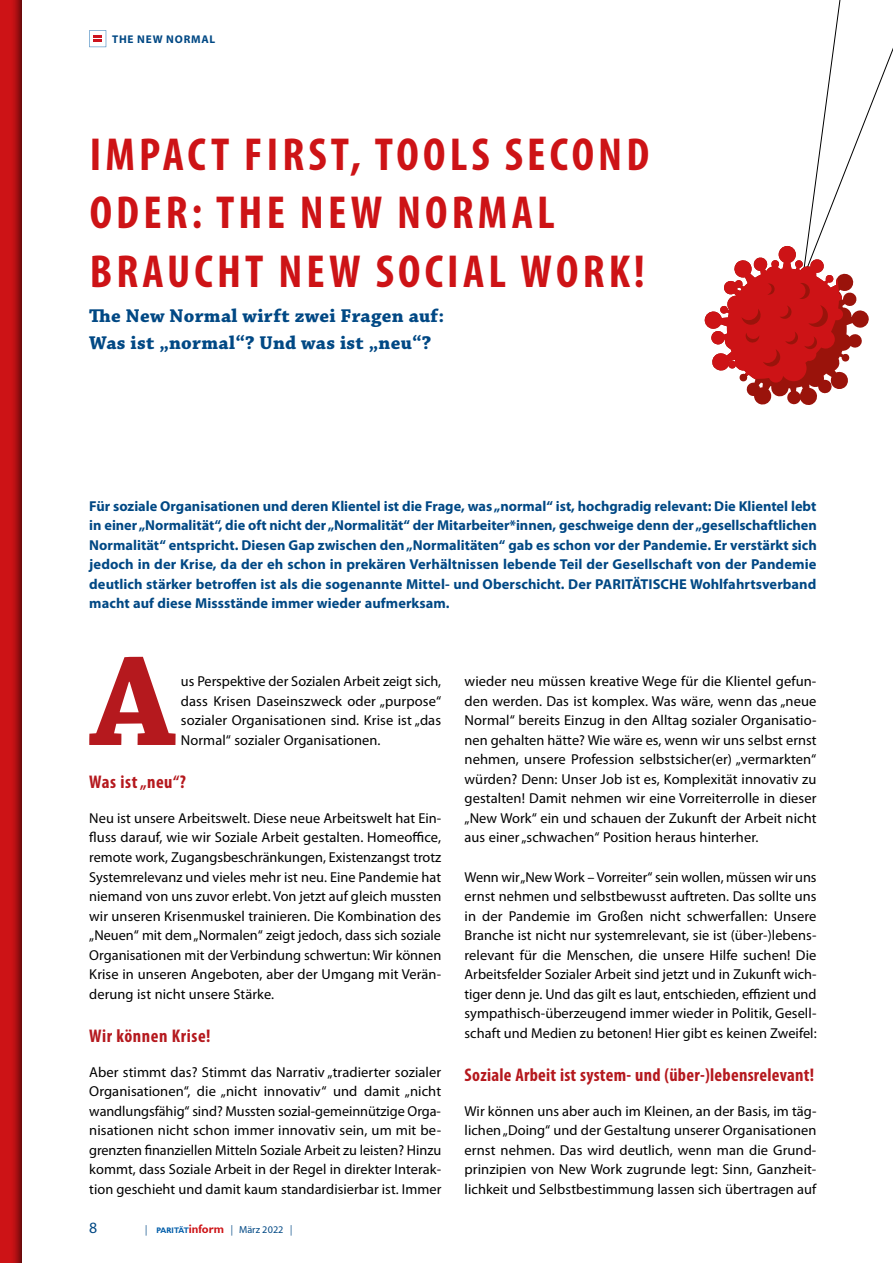
<style>
.page{position:relative;width:893px;height:1263px;background:#fff}
.page>*{position:absolute;margin:0;border:0;box-sizing:border-box;transform-origin:0 0}
.t1{font:700 134.4px "Chaparral Pro";color:#b5191e}
.t2{font:700 condensed 46.5px/58.5px "Myriad Pro";letter-spacing:.09em;color:#cd1316}
.t3{font:700 19.5px/27px "Chaparral Pro";letter-spacing:.015em;color:#004884}
.t4{font:700 condensed 18.3px "Myriad Pro";letter-spacing:.015em;color:#b5191e}
.t5{font:15.75px "Myriad";color:#004884}
.t6{font:14.4px/19.5px "Myriad Pro";letter-spacing:.005em;color:#000;text-align:justify}
.t7{font:700 14.4px/19.5px "Myriad Pro";letter-spacing:.005em;color:#004884;text-align:justify}
.t8{font:700 11.25px "Myriad Pro";letter-spacing:.07em;color:#004884}
.t9{font:10.2px "Myriad";color:#004884}
.s1{font-family:"Myriad Pro";font-style:italic;font-stretch:condensed;font-size:10.5px}
.s2{font-family:"Chantilly";font-weight:700;font-size:8.25px;color:#005da9}
.s3{font-family:"Chantilly";font-weight:700;font-size:12.75px;color:#cd1316}
</style>
<div class="page">
<svg style="left:89px;top:30px;width:17px;height:17px"></svg>
<div style="left:0;top:0;width:23px;height:1263px;background:#000;opacity:.75"></div>
<svg style="left:704px;top:0;width:189px;height:405px"></svg>
<p class="t8" style="left:112px;top:32px;width:105px">THE NEW NORMAL</p>
<h2 class="t2" style="left:90px;top:124px;width:561px">IMPACT FIRST, TOOLS SECOND<br>ODER: THE NEW NORMAL<br>BRAUCHT NEW SOCIAL WORK!</h2>
<h3 class="t3" style="left:89px;top:303px;width:356px">The New Normal wirft zwei Fragen auf:<br>Was ist „normal“? Und was ist „neu“?</h3>
<p class="t7" style="left:89px;top:496px;width:729px">Für soziale Organisationen und deren Klientel ist die Frage, was „normal“ ist, hochgradig relevant: Die Klientel lebt in einer „Normalität“, die oft nicht der „Normalität“ der Mitarbeiter*innen, geschweige denn der „gesellschaftlichen Normalität“ entspricht. Diesen Gap zwischen den „Normalitäten“ gab es schon vor der Pandemie. Er verstärkt sich jedoch in der Krise, da der eh schon in prekären Verhältnissen lebende Teil der Gesellschaft von der Pandemie deutlich stärker betroffen ist als die sogenannte Mittel- und Oberschicht. Der PARITÄTISCHE Wohlfahrtsverband macht auf diese Missstände immer wieder aufmerksam.</p>
<h1 class="t1" style="left:90px;top:623px;width:87px">A</h1>
<p class="t6" style="left:181px;top:672px;width:262px">us Perspektive der Sozialen Arbeit zeigt sich, dass Krisen Daseinszweck oder „purpose“ sozialer Organisationen sind. Krise ist „das Normal“ sozialer Organisationen.</p>
<p class="t4" style="left:89px;top:771px;width:98px">Was ist „neu“?</p>
<p class="t6" style="left:89px;top:808px;width:354px">Neu ist unsere Arbeitswelt. Diese neue Arbeitswelt hat Ein&shy;fluss darauf, wie wir Soziale Arbeit gestalten. Homeoffice, remote work, Zugangsbeschränkungen, Existenzangst trotz Systemrelevanz und vieles mehr ist neu. Eine Pandemie hat niemand von uns zuvor erlebt. Von jetzt auf gleich mussten wir unseren Krisenmuskel trainieren. Die Kombination des „Neuen“ mit dem „Normalen“ zeigt jedoch, dass sich soziale Organisationen mit der Verbindung schwertun: Wir können Krise in unseren Angeboten, aber der Umgang mit Verän&shy;derung ist nicht unsere Stärke.</p>
<p class="t4" style="left:89px;top:1024px;width:123px">Wir können Krise!</p>
<p class="t6" style="left:89px;top:1062px;width:354px">Aber stimmt das? Stimmt das Narrativ „tradierter sozialer Organisationen“, die „nicht innovativ“ und damit „nicht wandlungsfähig“ sind? Mussten sozial-gemeinnützige Orga&shy;nisationen nicht schon immer innovativ sein, um mit be&shy;grenzten finanziellen Mitteln Soziale Arbeit zu leisten? Hinzu kommt, dass Soziale Arbeit in der Regel in direkter Interak&shy;tion geschieht und damit kaum standardisierbar ist. Immer</p>
<p class="t5" style="left:89px;top:1220px;width:10px">8</p>
<p class="t9" style="left:145px;top:1225px;width:148px"><span class="s1">|</span> <span class="s2">PARITÄT</span><span class="s3">inform</span> <span class="s1">|</span> März 2022 <span class="s1">|</span></p>
<p class="t6" style="left:465px;top:672px;width:354px">wieder neu müssen kreative Wege für die Klientel gefun&shy;den werden. Das ist komplex. Was wäre, wenn das „neue Normal“ bereits Einzug in den Alltag sozialer Organisatio&shy;nen gehalten hätte? Wie wäre es, wenn wir uns selbst ernst nehmen, unsere Profession selbstsicher(er) „vermarkten“ würden? Denn: Unser Job ist es, Komplexität innovativ zu gestalten! Damit nehmen wir eine Vorreiterrolle in dieser „New Work“ ein und schauen der Zukunft der Arbeit nicht aus einer „schwachen“ Position heraus hinterher.</p>
<p class="t6" style="left:465px;top:867px;width:354px">Wenn wir „New Work – Vorreiter“ sein wollen, müssen wir uns ernst nehmen und selbstbewusst auftreten. Das sollte uns in der Pandemie im Großen nicht schwerfallen: Unsere Branche ist nicht nur systemrelevant, sie ist (über-)lebens&shy;relevant für die Menschen, die unsere Hilfe suchen! Die Arbeitsfelder Sozialer Arbeit sind jetzt und in Zukunft wich&shy;tiger denn je. Und das gilt es laut, entschieden, effizient und sympathisch-überzeugend immer wieder in Politik, Gesell&shy;schaft und Medien zu betonen! Hier gibt es keinen Zweifel:</p>
<p class="t4" style="left:465px;top:1063px;width:351px">Soziale Arbeit ist system- und (über-)lebensrelevant!</p>
<p class="t6" style="left:465px;top:1101px;width:353px">Wir können uns aber auch im Kleinen, an der Basis, im täg&shy;lichen „Doing“ und der Gestaltung unserer Organisationen ernst nehmen. Das wird deutlich, wenn man die Grund&shy;prinzipien von New Work zugrunde legt: Sinn, Ganzheit&shy;lichkeit und Selbstbestimmung lassen sich übertragen auf</p>
</div>
